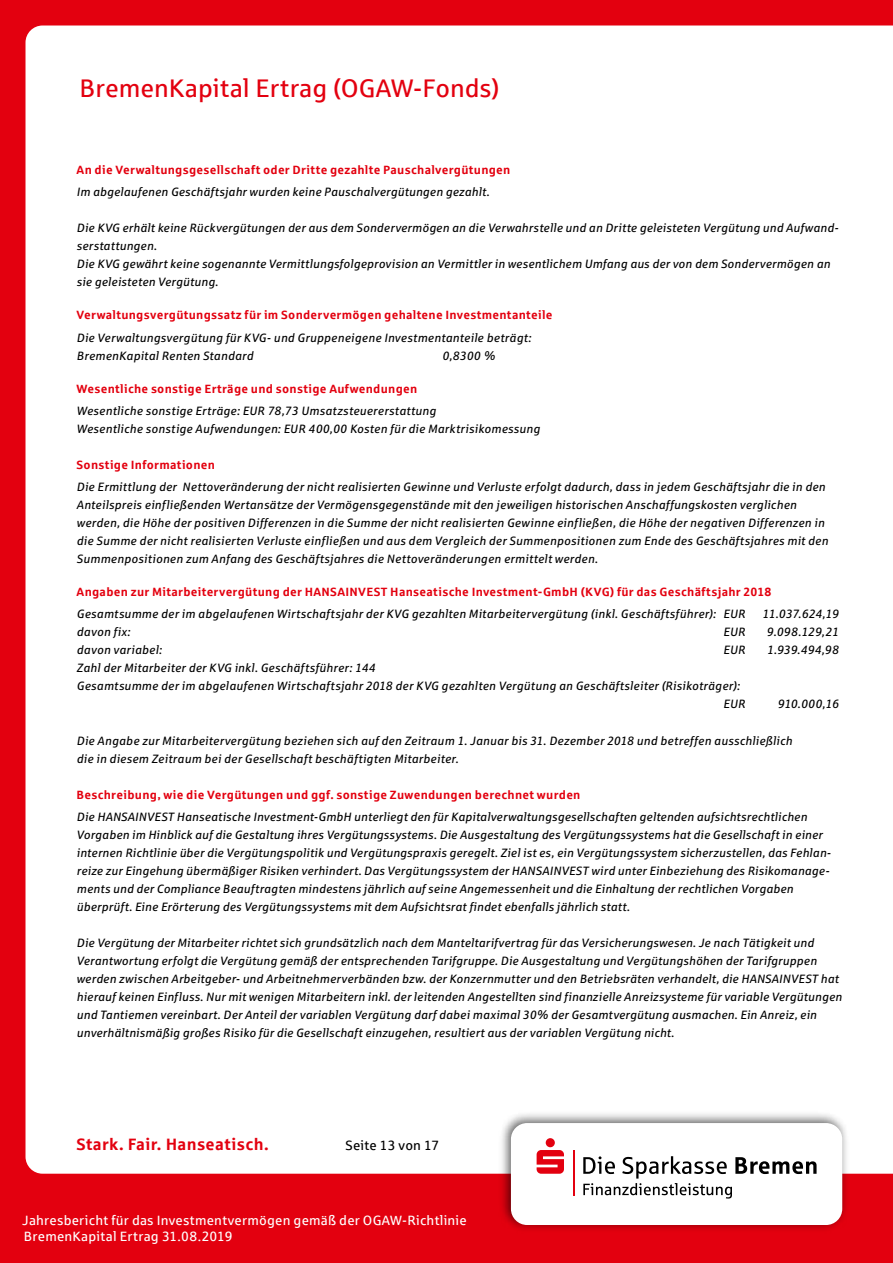
<style>
.page{position:relative;width:893px;height:1263px;background:#e3000f}
.page>*{position:absolute;margin:0;border:0;box-sizing:border-box;transform-origin:0 0}
.t1{font:25.5px "Sparkasse Rg";color:#e3000f}
.t2{font:700 16.5px "Sparkasse Rg";letter-spacing:.015em;color:#e3000f}
.t3{font:13.5px/16.2px "Sparkasse Rg";letter-spacing:.015em;color:#fff}
.t4{font:13.5px "Sparkasse Rg";letter-spacing:.015em;color:#000}
.t5{font:italic 12px/18px "Sparkasse Rg";letter-spacing:.015em;color:#000}
.t6{font:700 12px "Sparkasse Rg";letter-spacing:.025em;color:#e3000f}
.t7{font:italic 12px "Sparkasse Rg";letter-spacing:-.025em;color:#000}
</style>
<div class="page">
<div style="left:26px;top:26px;width:867px;height:1148px;background:#fff"></div>
<img style="left:496px;top:1108px;width:357px;height:121px">
<div style="left:511px;top:1123px;width:331px;height:102px;background:#fff;border-radius:16px"></div>
<div style="left:546px;top:1138px;width:9px;height:9px;background:#e3000f;border-radius:50%"></div>
<svg style="left:537px;top:1150px;width:27px;height:24px"></svg>
<svg style="left:583px;top:1156px;width:233px;height:42px"></svg>
<hr style="left:573px;top:1150px;width:2px;height:45px;background:#e3000f">
<h1 class="t1" style="left:80px;top:72px;width:421px">BremenKapital Ertrag (OGAW-Fonds)</h1>
<p class="t6" style="left:77px;top:162px;width:435px">An die Verwaltungsgesellschaft oder Dritte gezahlte Pauschalvergütungen</p>
<p class="t5" style="left:77px;top:183px;width:414px">Im abgelaufenen Geschäftsjahr wurden keine Pauschalvergütungen gezahlt.</p>
<p class="t5" style="left:77px;top:219px;width:763px">Die KVG erhält keine Rückvergütungen der aus dem Sondervermögen an die Verwahrstelle und an Dritte geleisteten Vergütung und Aufwand&shy;serstattungen.<br>Die KVG gewährt keine sogenannte Vermittlungsfolgeprovision an Vermittler in wesentlichem Umfang aus der von dem Sondervermögen an sie geleisteten Vergütung.</p>
<p class="t6" style="left:77px;top:308px;width:477px">Verwaltungsvergütungssatz für im Sondervermögen gehaltene Investmentanteile</p>
<p class="t5" style="left:77px;top:328px;width:456px">Die Verwaltungsvergütung für KVG- und Gruppeneigene Investmentanteile beträgt:<br>BremenKapital Renten Standard</p>
<p class="t5" style="left:442px;top:346px;width:54px">0,8300 %</p>
<p class="t6" style="left:77px;top:381px;width:342px">Wesentliche sonstige Erträge und sonstige Aufwendungen</p>
<p class="t5" style="left:77px;top:401px;width:465px">Wesentliche sonstige Erträge: EUR 78,73 Umsatzsteuererstattung<br>Wesentliche sonstige Aufwendungen: EUR 400,00 Kosten für die Marktrisikomessung</p>
<p class="t6" style="left:77px;top:457px;width:140px">Sonstige Informationen</p>
<p class="t5" style="left:77px;top:478px;width:753px">Die Ermittlung der Nettoveränderung der nicht realisierten Gewinne und Verluste erfolgt dadurch, dass in jedem Geschäftsjahr die in den Anteilspreis einfließenden Wertansätze der Vermögensgegenstände mit den jeweiligen historischen Anschaffungskosten verglichen werden, die Höhe der positiven Differenzen in die Summe der nicht realisierten Gewinne einfließen, die Höhe der negativen Differenzen in die Summe der nicht realisierten Verluste einfließen und aus dem Vergleich der Summenpositionen zum Ende des Geschäftsjahres mit den Summenpositionen zum Anfang des Geschäftsjahres die Nettoveränderungen ermittelt werden.</p>
<p class="t6" style="left:77px;top:584px;width:696px">Angaben zur Mitarbeitervergütung der HANSAINVEST Hanseatische Investment-GmbH (KVG) für das Geschäftsjahr 2018</p>
<p class="t5" style="left:77px;top:605px;width:670px">Gesamtsumme der im abgelaufenen Wirtschaftsjahr der KVG gezahlten Mitarbeitervergütung (inkl. Geschäftsführer): EUR</p>
<p class="t7" style="left:762px;top:607px;width:78px">11.037.624,19</p>
<p class="t5" style="left:77px;top:623px;width:55px">davon fix:</p>
<p class="t5" style="left:723px;top:623px;width:24px">EUR</p>
<p class="t5" style="left:766px;top:623px;width:74px">9.098.129,21</p>
<p class="t5" style="left:77px;top:641px;width:87px">davon variabel:</p>
<p class="t5" style="left:723px;top:641px;width:24px">EUR</p>
<p class="t5" style="left:767px;top:641px;width:73px">1.939.494,98</p>
<p class="t5" style="left:77px;top:659px;width:300px">Zahl der Mitarbeiter der KVG inkl. Geschäftsführer: 144</p>
<p class="t5" style="left:77px;top:677px;width:665px">Gesamtsumme der im abgelaufenen Wirtschaftsjahr 2018 der KVG gezahlten Vergütung an Geschäftsleiter (Risikoträger):</p>
<p class="t5" style="left:723px;top:695px;width:24px">EUR</p>
<p class="t5" style="left:777px;top:695px;width:63px">910.000,16</p>
<p class="t5" style="left:77px;top:731px;width:717px">Die Angabe zur Mitarbeitervergütung beziehen sich auf den Zeitraum 1. Januar bis 31. Dezember 2018 und betreffen ausschließlich die in diesem Zeitraum bei der Gesellschaft beschäftigten Mitarbeiter.</p>
<p class="t6" style="left:77px;top:787px;width:505px">Beschreibung, wie die Vergütungen und ggf. sonstige Zuwendungen berechnet wurden</p>
<p class="t5" style="left:77px;top:807px;width:756px">Die HANSAINVEST Hanseatische Investment-GmbH unterliegt den für Kapitalverwaltungsgesellschaften geltenden aufsichtsrechtlichen Vorgaben im Hinblick auf die Gestaltung ihres Vergütungssystems. Die Ausgestaltung des Vergütungssystems hat die Gesellschaft in einer internen Richtlinie über die Vergütungspolitik und Vergütungspraxis geregelt. Ziel ist es, ein Vergütungssystem sicherzustellen, das Fehlan&shy;reize zur Eingehung übermäßiger Risiken verhindert. Das Vergütungssystem der HANSAINVEST wird unter Einbeziehung des Risikomanage&shy;ments und der Compliance Beauftragten mindestens jährlich auf seine Angemessenheit und die Einhaltung der rechtlichen Vorgaben überprüft. Eine Erörterung des Vergütungssystems mit dem Aufsichtsrat findet ebenfalls jährlich statt.</p>
<p class="t5" style="left:77px;top:933px;width:767px">Die Vergütung der Mitarbeiter richtet sich grundsätzlich nach dem Manteltarifvertrag für das Versicherungswesen. Je nach Tätigkeit und Verantwortung erfolgt die Vergütung gemäß der entsprechenden Tarifgruppe. Die Ausgestaltung und Vergütungshöhen der Tarifgruppen werden zwischen Arbeitgeber- und Arbeitnehmerverbänden bzw. der Konzernmutter und den Betriebsräten verhandelt, die HANSAINVEST hat hierauf keinen Einfluss. Nur mit wenigen Mitarbeitern inkl. der leitenden Angestellten sind finanzielle Anreizsysteme für variable Vergütungen und Tantiemen vereinbart. Der Anteil der variablen Vergütung darf dabei maximal 30% der Gesamtvergütung ausmachen. Ein Anreiz, ein unverhältnismäßig großes Risiko für die Gesellschaft einzugehen, resultiert aus der variablen Vergütung nicht.</p>
<h2 class="t2" style="left:76px;top:1133px;width:194px">Stark. Fair. Hanseatisch.</h2>
<p class="t4" style="left:345px;top:1137px;width:95px">Seite 13 von 17</p>
<p class="t3" style="left:22px;top:1212px;width:446px">Jahresbericht für das Investmentvermögen gemäß der OGAW-Richtlinie<br>BremenKapital Ertrag 31.08.2019</p>
</div>
